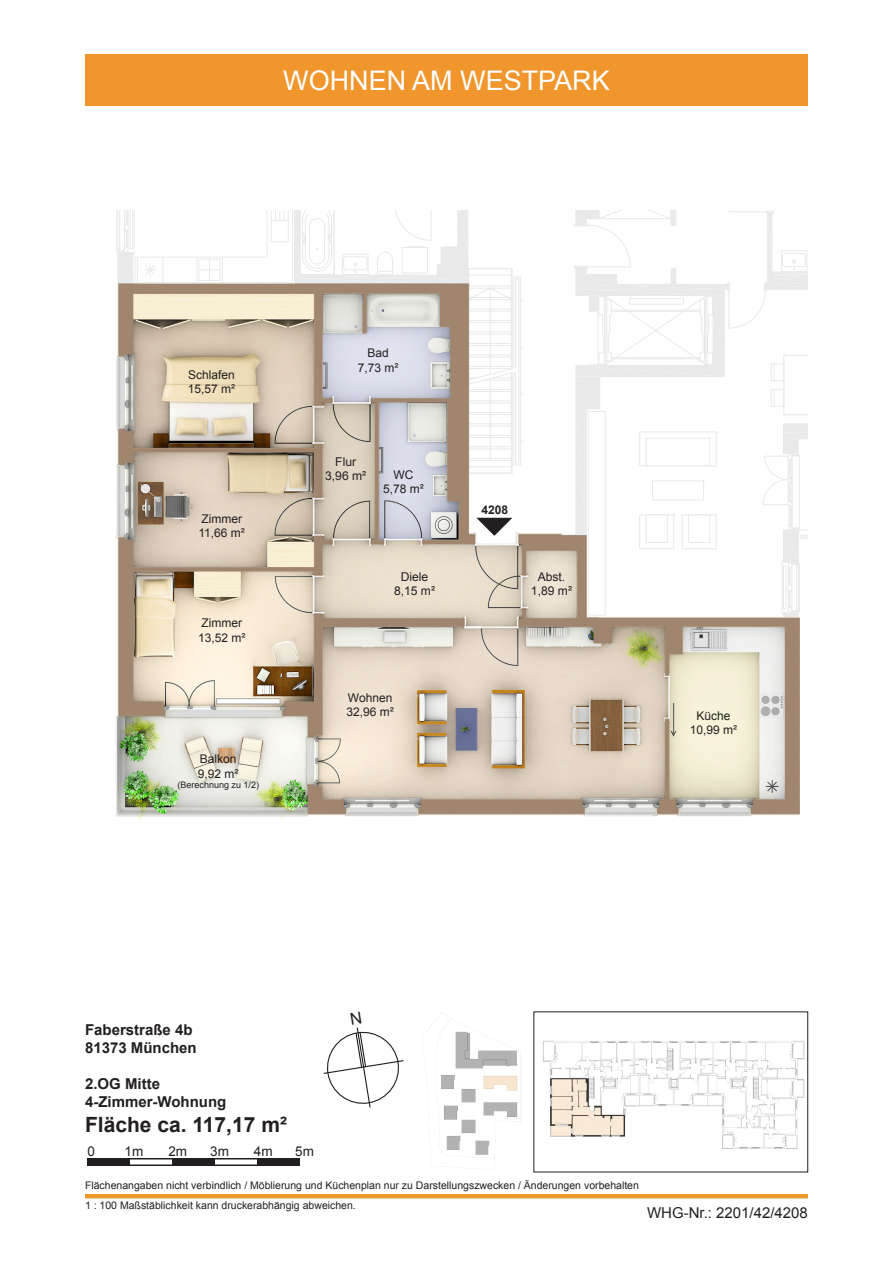
<style>
.page{position:relative;width:893px;height:1263px;background:#fff}
.page>*{position:absolute;margin:0;border:0;box-sizing:border-box;transform-origin:0 0}
.t1{font:27px "Arial";color:#fff}
.t2{font:700 21px "Arial";color:#231f20}
.t3{font:700 15px "Arial";color:#231f20}
.t4{font:15px "Arial";color:#231f20}
.t5{font:13.5px "Arial";color:#231f20}
.t6{font:12.15px "Arial";color:#231f20}
.t7{font:12px "Arial";color:#231f20}
.t8{font:700 12px "Arial";color:#231f20}
.t9{font:10.5px "Arial";color:#231f20}
.t10{font:9px "Arial";color:#231f20}
</style>
<div class="page">
<div style="left:87px;top:1158px;width:43px;height:8px;background:#231f20"></div>
<hr style="left:87px;top:1158px;width:213px;height:1px;background:#231f20">
<hr style="left:87px;top:1164px;width:213px;height:2px;background:#231f20">
<div style="left:172px;top:1158px;width:43px;height:8px;background:#231f20"></div>
<div style="left:257px;top:1158px;width:43px;height:8px;background:#231f20"></div>
<hr style="left:85px;top:1194px;width:723px;height:4px;background:#ea9829">
<div style="left:85px;top:55px;width:723px;height:51px;background:#f0962c"></div>
<img style="left:534px;top:1012px;width:274px;height:160px">
<img style="left:423px;top:1012px;width:98px;height:154px">
<svg style="left:116px;top:210px;width:692px;height:607px"></svg>
<svg style="left:323px;top:1027px;width:81px;height:81px"></svg>
<h1 class="t1" style="left:283px;top:63px;width:328px">WOHNEN AM WESTPARK</h1>
<p class="t7" style="left:188px;top:367px;width:48px">Schlafen</p>
<p class="t7" style="left:188px;top:381px;width:49px">15,57 m²</p>
<p class="t7" style="left:201px;top:511px;width:42px">Zimmer</p>
<p class="t7" style="left:198px;top:525px;width:48px">11,66 m²</p>
<p class="t7" style="left:201px;top:615px;width:42px">Zimmer</p>
<p class="t7" style="left:198px;top:630px;width:49px">13,52 m²</p>
<p class="t7" style="left:200px;top:751px;width:38px">Balkon</p>
<p class="t7" style="left:198px;top:765px;width:42px">9,92 m²</p>
<p class="t10" style="left:178px;top:779px;width:83px">(Berechnung zu 1/2)</p>
<p class="t7" style="left:368px;top:345px;width:23px">Bad</p>
<p class="t7" style="left:358px;top:360px;width:42px">7,73 m²</p>
<p class="t6" style="left:335px;top:453px;width:22px">Flur</p>
<p class="t6" style="left:325px;top:468px;width:43px">3,96 m²</p>
<p class="t7" style="left:394px;top:467px;width:21px">WC</p>
<p class="t7" style="left:383px;top:481px;width:42px">5,78 m²</p>
<p class="t6" style="left:401px;top:568px;width:29px">Diele</p>
<p class="t6" style="left:394px;top:583px;width:43px">8,15 m²</p>
<p class="t7" style="left:348px;top:690px;width:46px">Wohnen</p>
<p class="t7" style="left:346px;top:704px;width:49px">32,96 m²</p>
<p class="t8" style="left:482px;top:502px;width:28px">4208</p>
<p class="t6" style="left:538px;top:568px;width:29px">Abst.</p>
<p class="t6" style="left:531px;top:583px;width:43px">1,89 m²</p>
<p class="t7" style="left:696px;top:708px;width:36px">Küche</p>
<p class="t7" style="left:690px;top:722px;width:49px">10,99 m²</p>
<p class="t3" style="left:85px;top:1019px;width:109px">Faberstraße 4b</p>
<p class="t3" style="left:85px;top:1037px;width:113px">81373 München</p>
<p class="t3" style="left:85px;top:1073px;width:77px">2.OG Mitte</p>
<p class="t3" style="left:85px;top:1091px;width:143px">4-Zimmer-Wohnung</p>
<p class="t2" style="left:85px;top:1110px;width:203px">Fläche ca. 117,17 m²</p>
<p class="t5" style="left:87px;top:1142px;width:9px">0</p>
<p class="t5" style="left:125px;top:1142px;width:20px">1m</p>
<p class="t5" style="left:168px;top:1142px;width:20px">2m</p>
<p class="t5" style="left:210px;top:1142px;width:20px">3m</p>
<p class="t5" style="left:254px;top:1142px;width:20px">4m</p>
<p class="t5" style="left:295px;top:1142px;width:20px">5m</p>
<p class="t9" style="left:85px;top:1179px;width:555px">Flächenangaben nicht verbindlich / Möblierung und Küchenplan nur zu Darstellungszwecken / Änderungen vorbehalten</p>
<p class="t9" style="left:85px;top:1198px;width:272px">1 : 100 Maßstäblichkeit kann druckerabhängig abweichen.</p>
<p class="t4" style="left:647px;top:1203px;width:162px">WHG-Nr.: 2201/42/4208</p>
</div>
